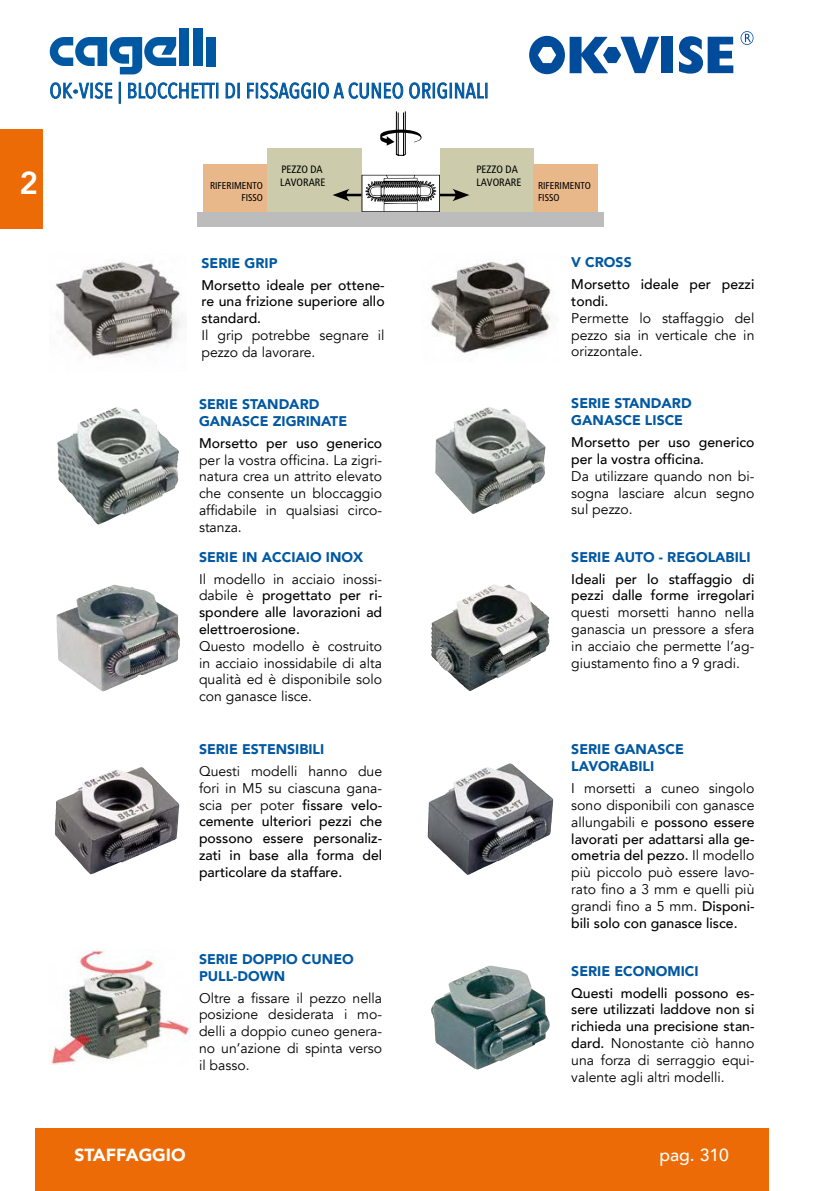
<style>
.page{position:relative;width:819px;height:1191px;background:#fff}
.page>*{position:absolute;margin:0;border:0;box-sizing:border-box;transform-origin:0 0}
.t1{font:800 31.5px "Avenir";color:#fff}
.t2{font:21px "Avenir Next Condensed";letter-spacing:.02em;color:#0058a2}
.t3{font:900 17.5px "Avenir";color:#fff}
.t4{font:500 17.5px "Avenir";color:#fff}
.t5{font:14px/16.8px "Avenir";color:#000;text-align:justify}
.t6{font:500 14px/16.8px "Avenir";color:#000;text-align:justify}
.t7{font:900 14px/17.2px "Avenir";color:#0058a2}
.t8{font:condensed 10.67px/12.8px "Frutiger";color:#000}
.t9{font:condensed 9.97px/11.9px "Frutiger";color:#000}
.s1{font-family:"Roboto";font-weight:900}
.s2{font-weight:400}
.s3{font-weight:500}
</style>
<div class="page">
<div style="left:35px;top:1129px;width:734px;height:62px;background:#ed6b06"></div>
<div style="left:179px;top:29px;width:10px;height:37px;background:#0058a2"></div>
<div style="left:193px;top:29px;width:9px;height:37px;background:#0058a2"></div>
<div style="left:206px;top:37px;width:10px;height:29px;background:#0058a2"></div>
<svg style="left:50px;top:37px;width:126px;height:37px"></svg>
<div style="left:0;top:129px;width:43px;height:99px;background:#ed6b06"></div>
<svg style="left:50px;top:82px;width:63px;height:17px"></svg>
<div style="left:119px;top:82px;width:2px;height:22px;border:1px solid #0058a2"></div>
<svg style="left:128px;top:82px;width:90px;height:17px"></svg>
<svg style="left:225px;top:82px;width:11px;height:17px"></svg>
<div style="left:237px;top:83px;width:3px;height:15px;border:1px solid #0058a2"></div>
<svg style="left:247px;top:82px;width:64px;height:17px"></svg>
<div style="left:313px;top:83px;width:3px;height:15px;border:1px solid #0058a2"></div>
<svg style="left:318px;top:82px;width:113px;height:17px"></svg>
<div style="left:432px;top:83px;width:3px;height:15px;border:1px solid #0058a2"></div>
<svg style="left:437px;top:82px;width:11px;height:17px"></svg>
<div style="left:449px;top:83px;width:3px;height:15px;border:1px solid #0058a2"></div>
<svg style="left:454px;top:82px;width:33px;height:17px"></svg>
<div style="left:661px;top:37px;width:11px;height:36px;background:#004c9b"></div>
<svg style="left:679px;top:36px;width:54px;height:38px"></svg>
<svg style="left:529px;top:36px;width:130px;height:38px"></svg>
<svg style="left:740px;top:31px;width:13px;height:14px"></svg>
<div style="left:203px;top:165px;width:64px;height:47px;background:#e8b88a"></div>
<div style="left:267px;top:148px;width:95px;height:64px;background:#ccccac"></div>
<div style="left:440px;top:148px;width:93px;height:64px;background:#ccccac"></div>
<div style="left:533px;top:165px;width:64px;height:47px;background:#e8b88a"></div>
<hr style="left:343px;top:194px;width:20px;height:2px;background:#000">
<svg style="left:333px;top:189px;width:16px;height:12px"></svg>
<hr style="left:439px;top:194px;width:20px;height:2px;background:#000">
<svg style="left:452px;top:189px;width:17px;height:12px"></svg>
<svg style="left:380px;top:111px;width:41px;height:45px"></svg>
<div style="left:198px;top:212px;width:406px;height:14px;background:#bcbcbc"></div>
<svg style="left:361px;top:175px;width:79px;height:37px"></svg>
<img style="left:57px;top:407px;width:122px;height:117px">
<img style="left:435px;top:407px;width:110px;height:107px">
<img style="left:56px;top:585px;width:124px;height:106px">
<img style="left:431px;top:584px;width:118px;height:107px">
<img style="left:55px;top:767px;width:124px;height:107px">
<img style="left:427px;top:763px;width:126px;height:112px">
<img style="left:50px;top:949px;width:140px;height:115px">
<img style="left:431px;top:965px;width:118px;height:104px">
<img style="left:56px;top:261px;width:126px;height:97px">
<img style="left:431px;top:260px;width:120px;height:93px">
<h2 class="t2" style="left:50px;top:73px;width:440px">OK<span class="s1">‧</span>VISE | BLOCCHETTI DI FISSAGGIO A CUNEO ORIGINALI</h2>
<h1 class="t1" style="left:19px;top:159px;width:20px">2</h1>
<p class="t9" style="left:210px;top:179px;width:54px;text-align:right">RIFERIMENTO<br>FISSO</p>
<p class="t8" style="left:280px;top:163px;width:47px">PEZZO DA<br>LAVORARE</p>
<p class="t7" style="left:201px;top:254px;width:77px">SERIE GRIP</p>
<p class="t6" style="left:201px;top:275px;width:185px">Morsetto ideale per ottene&shy;re una frizione superiore allo standard.</p>
<p class="t5" style="left:201px;top:327px;width:185px">Il grip potrebbe segnare il pezzo da lavorare.</p>
<p class="t7" style="left:199px;top:395px;width:150px">SERIE STANDARD<br>GANASCE ZIGRINATE</p>
<p class="t6" style="left:199px;top:434px;width:185px">Morsetto per uso generico</p>
<p class="t5" style="left:199px;top:451px;width:185px">per la vostra officina. La zigri&shy;natura crea un attrito elevato che consente un bloccaggio affidabile in qualsiasi circo&shy;stanza.</p>
<p class="t7" style="left:199px;top:548px;width:166px">SERIE IN ACCIAIO INOX</p>
<p class="t6" style="left:199px;top:569px;width:185px"><span class="s2">Il modello in acciaio inossi&shy;dabile è</span> progettato per ri&shy;spondere alle lavorazioni ad elettroerosione.</p>
<p class="t5" style="left:199px;top:638px;width:185px">Questo modello è costruito in acciaio inossidabile di alta qualità ed è disponibile solo con ganasce lisce.</p>
<p class="t7" style="left:199px;top:740px;width:127px">SERIE ESTENSIBILI</p>
<p class="t6" style="left:199px;top:762px;width:185px"><span class="s2">Questi modelli hanno due fori in M5 su ciascuna gana&shy;scia per poter</span> fissare velo&shy;cemente ulteriori pezzi che possono essere personaliz&shy;zati in base alla forma del particolare da staffare.</p>
<p class="t7" style="left:199px;top:950px;width:156px">SERIE DOPPIO CUNEO<br>PULL-DOWN</p>
<p class="t5" style="left:199px;top:989px;width:185px">Oltre a fissare il pezzo nella posizione desiderata i mo&shy;delli a doppio cuneo genera&shy;no un’azione di spinta verso il basso.</p>
<p class="t8" style="left:476px;top:163px;width:47px">PEZZO DA<br>LAVORARE</p>
<p class="t9" style="left:538px;top:179px;width:54px">RIFERIMENTO<br>FISSO</p>
<p class="t7" style="left:571px;top:253px;width:62px">V CROSS</p>
<p class="t6" style="left:571px;top:275px;width:185px">Morsetto ideale per pezzi tondi.</p>
<p class="t5" style="left:571px;top:310px;width:185px">Permette lo staffaggio del pezzo sia in verticale che in orizzontale.</p>
<p class="t7" style="left:571px;top:394px;width:122px">SERIE STANDARD<br>GANASCE LISCE</p>
<p class="t6" style="left:571px;top:433px;width:185px">Morsetto per uso generico per la vostra officina.</p>
<p class="t5" style="left:571px;top:468px;width:185px">Da utilizzare quando non bi&shy;sogna lasciare alcun segno sul pezzo.</p>
<p class="t7" style="left:571px;top:548px;width:181px">SERIE AUTO - REGOLABILI</p>
<p class="t6" style="left:571px;top:569px;width:185px">Ideali per lo staffaggio di pezzi dalle forme irregolari</p>
<p class="t5" style="left:571px;top:604px;width:185px">questi morsetti hanno nella ganascia un pressore a sfera in acciaio che permette l’ag&shy;giustamento fino a 9 gradi.</p>
<p class="t7" style="left:571px;top:740px;width:114px">SERIE GANASCE<br>LAVORABILI</p>
<p class="t5" style="left:571px;top:780px;width:185px">I morsetti a cuneo singolo sono disponibili con ganasce allungabili e <span class="s3">possono essere lavorati per adattarsi alla ge&shy;ometria del pezzo.</span> Il modello più piccolo può essere lavo&shy;rato fino a 3 mm e quelli più grandi fino a 5 mm. <span class="s3">Disponi&shy;bili solo con ganasce lisce.</span></p>
<p class="t7" style="left:571px;top:962px;width:129px">SERIE ECONOMICI</p>
<p class="t6" style="left:571px;top:983px;width:185px">Questi modelli possono es&shy;sere utilizzati laddove non si richieda una precisione stan&shy;dard. <span class="s2">Nonostante ciò hanno una forza di serraggio equi&shy;valente agli altri modelli.</span></p>
<p class="t3" style="left:74px;top:1140px;width:113px">STAFFAGGIO</p>
<p class="t4" style="left:659px;top:1140px;width:71px">pag. 310</p>
</div>
